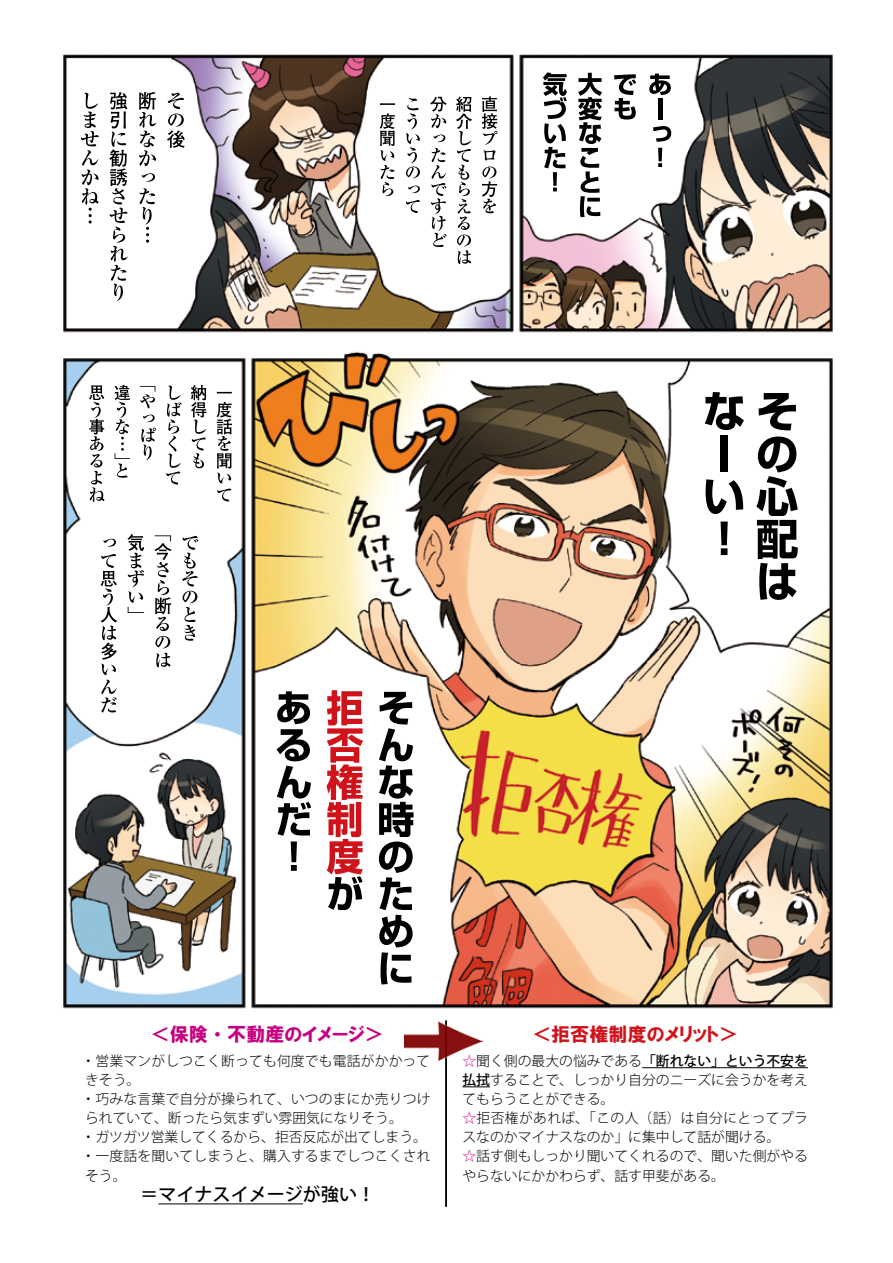
<style>
.page{position:relative;width:893px;height:1263px;background:#fff}
.page>*{position:absolute;margin:0;border:0;box-sizing:border-box;transform-origin:0 0}
.t1{font:19.2px "HGP Soei Kakugothic UB";color:#c60080}
.t2{font:19.2px "HGP Soei Kakugothic UB";color:#d0121b}
.t3{font:500 18px "Koz Go Pr 6 N";color:#000}
.t4{font:300 13.8px/19.2px "Koz Go Pr 6 N";color:#000}
.s1{color:#c60080}
.s2{font-weight:500}
</style>
<div class="page">
<img style="left:63px;top:54px;width:770px;height:1153px">
<svg style="left:649px;top:74px;width:22px;height:21px"></svg>
<hr style="left:658px;top:98px;width:4px;height:21px;background:#000">
<svg style="left:653px;top:126px;width:18px;height:16px"></svg>
<svg style="left:658px;top:148px;width:4px;height:19px"></svg>
<svg style="left:614px;top:74px;width:22px;height:46px"></svg>
<svg style="left:578px;top:73px;width:24px;height:144px"></svg>
<svg style="left:543px;top:72px;width:24px;height:119px"></svg>
<svg style="left:758px;top:393px;width:38px;height:37px"></svg>
<svg style="left:756px;top:436px;width:42px;height:164px"></svg>
<svg style="left:705px;top:392px;width:39px;height:38px"></svg>
<div style="left:720px;top:435px;width:8px;height:37px;background:#000"></div>
<svg style="left:706px;top:479px;width:37px;height:35px"></svg>
<svg style="left:721px;top:521px;width:7px;height:34px"></svg>
<svg style="left:379px;top:692px;width:34px;height:292px"></svg>
<svg style="left:326px;top:690px;width:37px;height:220px"></svg>
<svg style="left:276px;top:691px;width:35px;height:180px"></svg>
<svg style="left:482px;top:96px;width:15px;height:65px"></svg>
<svg style="left:482px;top:167px;width:15px;height:46px"></svg>
<svg style="left:456px;top:96px;width:16px;height:168px"></svg>
<svg style="left:430px;top:97px;width:17px;height:31px"></svg>
<svg style="left:434px;top:135px;width:11px;height:7px"></svg>
<svg style="left:431px;top:148px;width:16px;height:99px"></svg>
<svg style="left:406px;top:98px;width:14px;height:80px"></svg>
<svg style="left:408px;top:186px;width:12px;height:7px"></svg>
<svg style="left:406px;top:200px;width:14px;height:13px"></svg>
<svg style="left:380px;top:103px;width:15px;height:2px"></svg>
<svg style="left:380px;top:113px;width:15px;height:83px"></svg>
<svg style="left:167px;top:93px;width:18px;height:55px"></svg>
<svg style="left:139px;top:92px;width:17px;height:74px"></svg>
<svg style="left:142px;top:173px;width:13px;height:9px"></svg>
<svg style="left:139px;top:188px;width:16px;height:55px"></svg>
<svg style="left:109px;top:92px;width:19px;height:209px"></svg>
<svg style="left:81px;top:93px;width:18px;height:130px"></svg>
<svg style="left:217px;top:392px;width:15px;height:1px"></svg>
<svg style="left:217px;top:402px;width:15px;height:99px"></svg>
<svg style="left:191px;top:385px;width:15px;height:83px"></svg>
<svg style="left:166px;top:385px;width:16px;height:99px"></svg>
<svg style="left:140px;top:386px;width:15px;height:22px"></svg>
<svg style="left:143px;top:415px;width:12px;height:7px"></svg>
<svg style="left:141px;top:428px;width:15px;height:32px"></svg>
<svg style="left:115px;top:385px;width:15px;height:93px"></svg>
<svg style="left:89px;top:385px;width:15px;height:117px"></svg>
<svg style="left:182px;top:536px;width:16px;height:105px"></svg>
<svg style="left:154px;top:535px;width:17px;height:132px"></svg>
<svg style="left:127px;top:534px;width:17px;height:79px"></svg>
<svg style="left:104px;top:539px;width:12px;height:8px"></svg>
<svg style="left:100px;top:554px;width:17px;height:158px"></svg>
<div style="left:446px;top:1020px;width:1px;height:186px;border:1px solid #000"></div>
<img style="left:405px;top:1021px;width:77px;height:39px">
<hr style="left:158px;top:1203px;width:145px;height:1px;background:#000">
<hr style="left:642px;top:1067px;width:166px;height:1px;background:#000">
<svg style="left:462px;top:1086px;width:28px;height:1px"></svg>
<h1 class="t1" style="left:151px;top:1024px;width:235px">＜保険・不動産のイメージ&lt;</h1>
<p class="t4" style="left:82px;top:1051px;width:350px">・営業マンがしつこく断っても何度でも電話がかかってきそう。<br>・巧みな言葉で自分が操られて、いつのまにか売りつけられていて、断ったら気まずい雰囲気になりそう。<br>・ガツガツ営業してくるから、拒否反応が出てしまう。・一度話を聞いてしまうと、購入するまでしつこくされそう。</p>
<h2 class="t3" style="left:140px;top:1184px;width:236px">＝マイナスイメージが強い!</h2>
<h1 class="t2" style="left:532px;top:1024px;width:208px">＜拒否権制度のメリット&lt;</h1>
<p class="t4" style="left:462px;top:1051px;width:347px"><span class="s1">☆</span>聞く側の最大の悩みである<span class="s2">「断れない」という不安を払拭</span>することで、しっかり自分のニーズに会うかを考えてもらうことができる。<br><span class="s1">☆</span>拒否権があれば、「この人（話）は自分にとってプラスなのかマイナスなのか」に集中して話が聞ける。<br><span class="s1">☆</span>話す側もしっかり聞いてくれるので、聞いた側がやるやらないにかかわらず、話す甲斐がある。</p>
</div>
